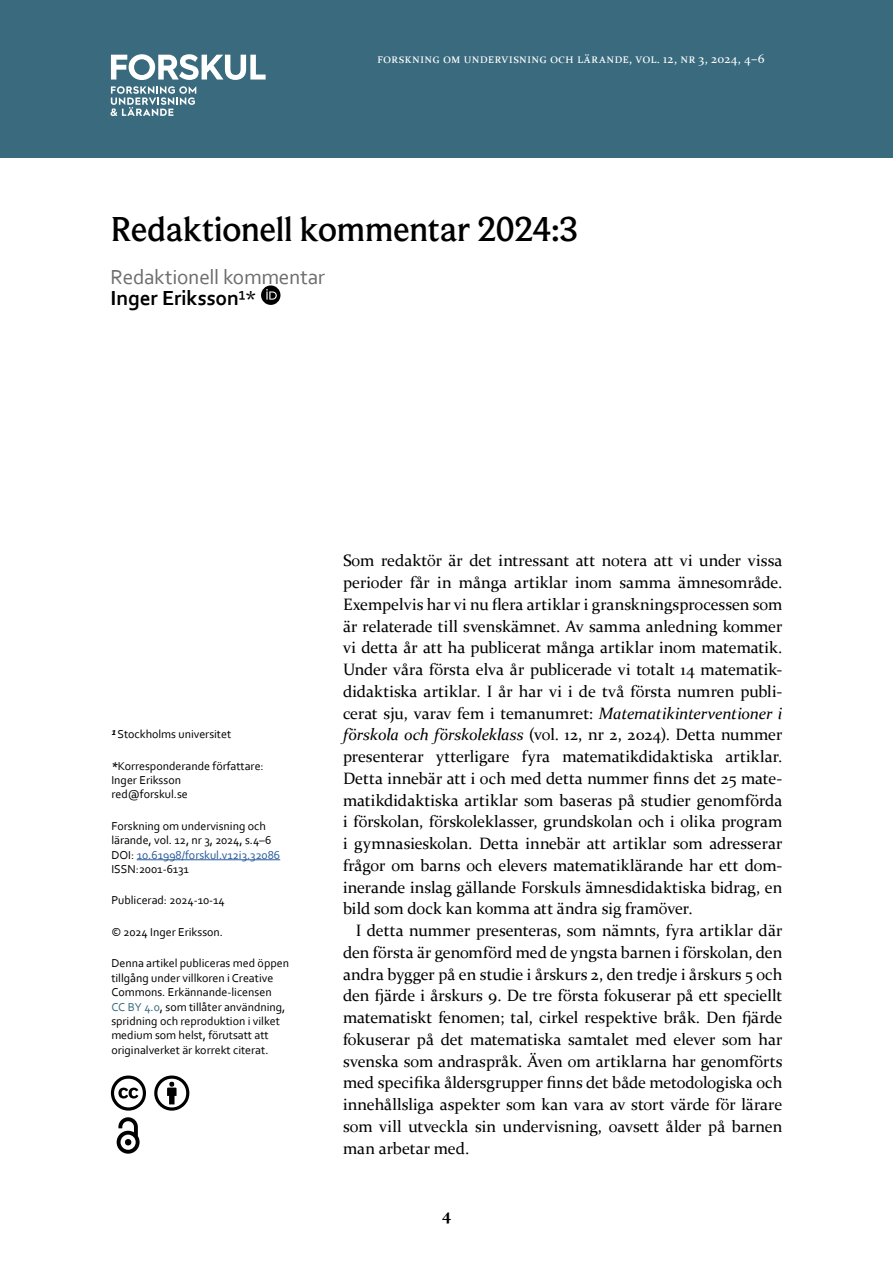
<style>
.page{position:relative;width:893px;height:1263px;background:#fff}
.page>*{position:absolute;margin:0;border:0;box-sizing:border-box;transform-origin:0 0}
.Rubrik_2{font:500 36px "Beaufort Pro";letter-spacing:-.01em;color:#000}
.Mellis_1{font:21.3px/21.8px "Corbel";letter-spacing:-.01em;color:#706f6f}
.Bröd_utan{font:16.5px/21.8px "Constantia";letter-spacing:-.005em;color:#000;text-align:justify}
.Bröd_med{font:16.5px/21.8px "Constantia";color:#000;text-align:justify}
.t1{font:700 16.5px "Constantia";color:#000}
.Allmänt_styckeformat{font:12.75px "Constantia";letter-spacing:.095em;color:#fff}
.Notis_-_Artikelsida{font:12px/14.4px "Corbel";color:#000}
.Notis_-_Artikelsida-2{font:12px "Corbel";color:#275b9b}
.s1{font-weight:700;color:#000}
.s2{color:#000}
.s3{font-weight:700;font-style:italic}
.s4{color:#396a7d}
.s5{font-style:italic}
</style>
<div class="page">
<div style="left:0;top:0;width:893px;height:158px;background:#396a7d"></div>
<svg style="left:111px;top:54px;width:155px;height:26px"></svg>
<svg style="left:111px;top:86px;width:85px;height:30px"></svg>
<svg style="left:261px;top:285px;width:19px;height:20px"></svg>
<hr style="left:137px;top:859px;width:143px;height:1px;background:#275b9b">
<svg style="left:110px;top:1075px;width:80px;height:79px"></svg>
<p class="Allmänt_styckeformat" style="left:377px;top:50px;width:389px">forskning om undervisning och lärande, vol. 12, nr 3, 2024, 4–6</p>
<p class="Rubrik_2" style="left:111px;top:206px;width:469px">Redaktionell kommentar 2024:3</p>
<p class="Mellis_1" style="left:111px;top:265px;width:216px">Redaktionell kommentar<br><span class="s1">Inger Eriksson</span><span class="s2">¹*</span></p>
<p class="Notis_-_Artikelsida" style="left:111px;top:727px;width:121px"><span class="s3">¹</span> Stockholms universitet</p>
<p class="Notis_-_Artikelsida" style="left:111px;top:758px;width:154px"><span class="s3">*</span>Korresponderande författare:<br>Inger Eriksson</p>
<p class="Notis_-_Artikelsida" style="left:111px;top:787px;width:78px">red@forskul.se</p>
<p class="Notis_-_Artikelsida" style="left:111px;top:818px;width:162px">Forskning om undervisning och lärande, vol. 12, nr 3, 2024, s.4–6</p>
<p class="Notis_-_Artikelsida-2" style="left:111px;top:847px;width:170px"><span class="s2">DOI:</span> 10.61998/forskul.v12i3.32086</p>
<p class="Notis_-_Artikelsida" style="left:111px;top:861px;width:79px">ISSN:2001-6131</p>
<p class="Notis_-_Artikelsida" style="left:111px;top:893px;width:115px">Publicerad: 2024-10-14</p>
<p class="Notis_-_Artikelsida" style="left:111px;top:924px;width:113px">© 2024 Inger Eriksson.</p>
<p class="Notis_-_Artikelsida" style="left:111px;top:956px;width:179px">Denna artikel publiceras med öppen tillgång under villkoren i Creative Commons. Erkännande-licensen<br><span class="s4">CC BY 4.0</span>, som tillåter användning, spridning och reproduktion i vilket medium som helst, förutsatt att originalverket är korrekt citerat.</p>
<p class="Bröd_utan" style="left:343px;top:549px;width:441px">Som redaktör är det intressant att notera att vi under vissa perioder får in många artiklar inom samma ämnesområde.<br>Exempelvis har vi nu flera artiklar i granskningsprocessen som är relaterade till svenskämnet. Av samma anledning kommer vi detta år att ha publicerat många artiklar inom matematik.<br>Under våra första elva år publicerade vi totalt 14 matematik&shy;didaktiska artiklar. I år har vi i de två första numren publi&shy;cerat sju, varav fem i temanumret: <span class="s5">Matematikinterventioner i förskola och förskoleklass</span> (vol. 12, nr 2, 2024). Detta nummer presenterar ytterligare fyra matematikdidaktiska artiklar.<br>Detta innebär att i och med detta nummer finns det 25 mate&shy;matikdidaktiska artiklar som baseras på studier genomförda i förskolan, förskoleklasser, grundskolan och i olika program i gymnasieskolan. Detta innebär att artiklar som adresserar frågor om barns och elevers matematiklärande har ett dom&shy;inerande inslag gällande Forskuls ämnesdidaktiska bidrag, en bild som dock kan komma att ändra sig framöver.</p>
<p class="Bröd_med" style="left:343px;top:919px;width:441px;text-indent:13px">I detta nummer presenteras, som nämnts, fyra artiklar där den första är genomförd med de yngsta barnen i förskolan, den andra bygger på en studie i årskurs 2, den tredje i årskurs 5 och den fjärde i årskurs 9. De tre första fokuserar på ett speciellt matematiskt fenomen; tal, cirkel respektive bråk. Den fjärde fokuserar på det matematiska samtalet med elever som har svenska som andraspråk. Även om artiklarna har genomförts med specifika åldersgrupper finns det både metodologiska och innehållsliga aspekter som kan vara av stort värde för lärare som vill utveckla sin undervisning, oavsett ålder på barnen man arbetar med.</p>
<p class="t1" style="left:442px;top:1203px;width:10px">4</p>
</div>
